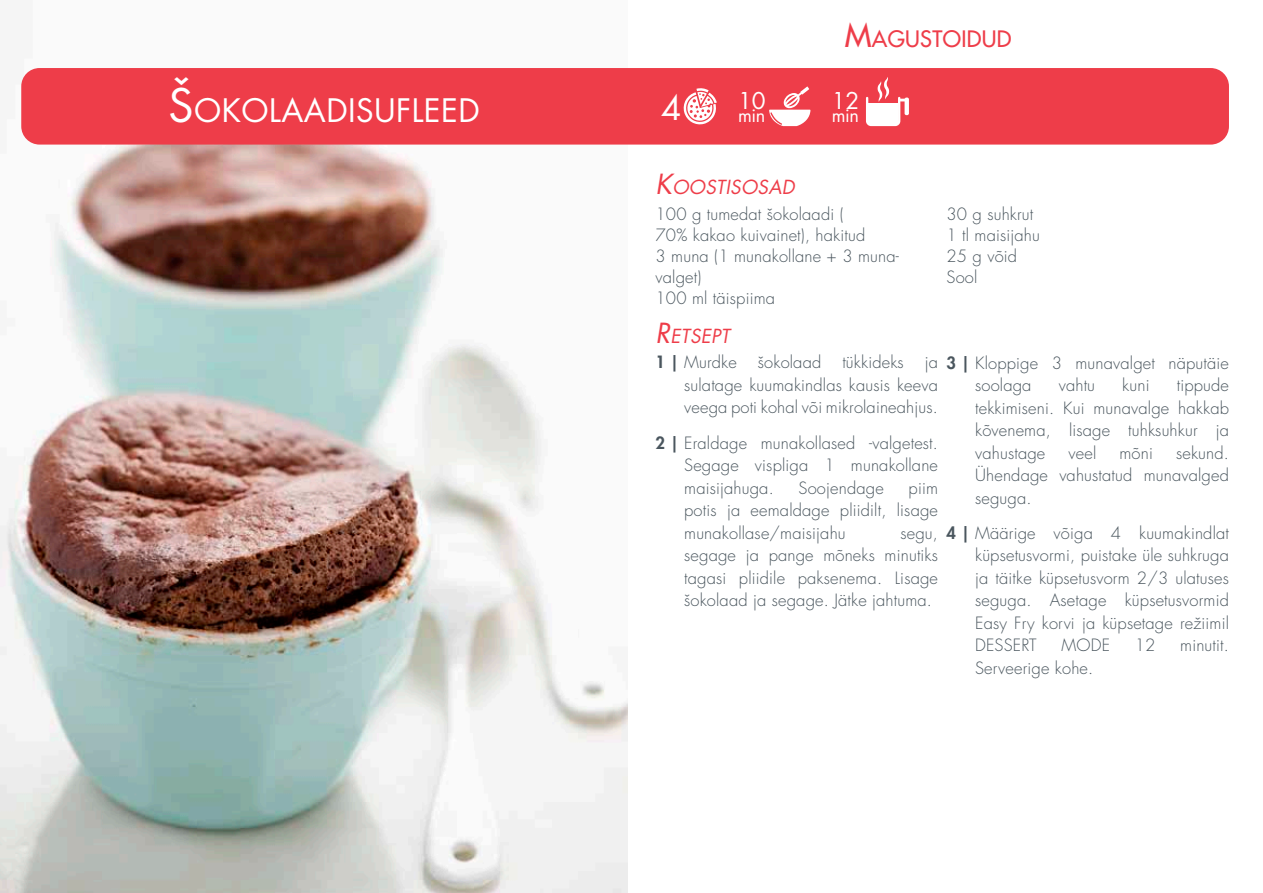
<style>
.page{position:relative;width:1263px;height:893px;background:#fff}
.page>*{position:absolute;margin:0;border:0;box-sizing:border-box;transform-origin:0 0}
.t1{font:33px "Futura Std";color:#fff}
.t2{font:31.5px "Futura Std";letter-spacing:.015em;color:#fff}
.t3{font:22.5px "Futura Std";color:#fff}
.t4{font:500 22.05px "Futura Std";letter-spacing:.015em;color:#ee3d49}
.t5{font:italic 18.9px "Futura Std";letter-spacing:.015em;color:#ee3d49}
.t6{font:18px "Futura Std";letter-spacing:-.025em;color:#fff}
.t7{font:300 16.5px/22.5px "Futura Std";letter-spacing:.01em;color:#4a565e;text-align:justify}
.s1{font-size:45px}
.s2{font-size:31.5px}
.s3{font-size:27px}
.s4{font-weight:800}
</style>
<div class="page">
<img style="left:0;top:68px;width:628px;height:825px">
<div style="left:21px;top:68px;width:1208px;height:77px;background:#ee3d49;border-radius:18px"></div>
<svg style="left:769px;top:86px;width:41px;height:40px"></svg>
<div style="left:904px;top:98px;width:5px;height:17px;background:#fff;border-radius:2px"></div>
<svg style="left:866px;top:77px;width:39px;height:49px"></svg>
<svg style="left:683px;top:88px;width:34px;height:37px"></svg>
<h2 class="t2" style="left:169px;top:90px;width:136px"><span class="s1">Š</span>OKOLAAD</h2>
<h2 class="t2" style="left:348px;top:90px;width:95px">ISUFLEED</h2>
<h3 class="t4" style="left:845px;top:25px;width:168px"><span class="s2">M</span>AGUSTOIDUD</h3>
<h1 class="t1" style="left:661px;top:87px;width:22px">4</h1>
<h3 class="t3" style="left:738px;top:86px;width:29px">10</h3>
<p class="t6" style="left:738px;top:104px;width:29px">min</p>
<h3 class="t3" style="left:832px;top:86px;width:29px">12</h3>
<p class="t6" style="left:832px;top:104px;width:29px">min</p>
<p class="t5" style="left:656px;top:175px;width:141px"><span class="s3">K</span>OOSTISOSAD</p>
<p class="t7" style="left:656px;top:204px;width:245px;line-height:21px;text-align:left">100 g tumedat šokolaadi (<br>70% kakao kuivainet), hakitud<br>3 muna (1 munakollane + 3 muna&shy;valget)<br>100 ml täispiima</p>
<p class="t7" style="left:946px;top:204px;width:95px;line-height:21px;text-align:left">30 g suhkrut<br>1 tl maisijahu<br>25 g võid<br>Sool</p>
<p class="t5" style="left:656px;top:324px;width:76px"><span class="s3">R</span>ETSEPT</p>
<p class="t7" style="left:656px;top:352px;width:83px"><span class="s4">1 |</span> Murdke</p>
<p class="t7" style="left:758px;top:352px;width:65px">šokolaad</p>
<p class="t7" style="left:842px;top:352px;width:63px">tükkideks</p>
<p class="t7" style="left:684px;top:352px;width:255px;text-indent:241px">ja sulatage kuumakindlas kausis keeva veega poti kohal või mikrolaineahjus.</p>
<p class="t7" style="left:684px;top:432px;width:255px;text-indent:-29px"><span class="s4">2 |</span> Eraldage munakollased -valgetest.<br>Segage vispliga 1 munakollane maisijahuga.</p>
<p class="t7" style="left:799px;top:477px;width:87px">Soojendage</p>
<p class="t7" style="left:684px;top:477px;width:255px;text-indent:224px">piim potis ja eemaldage pliidilt, lisage munakollase/maisijahu</p>
<p class="t7" style="left:684px;top:522px;width:255px;text-indent:216px">segu, segage ja pange mõneks minutiks tagasi pliidile paksenema. Lisage šokolaad ja segage. Jätke jahtuma.</p>
<p class="t7" style="left:975px;top:352px;width:255px;text-indent:-29px"><span class="s4">3 |</span> Kloppige 3 munavalget näputäie soolaga</p>
<p class="t7" style="left:975px;top:374px;width:255px;text-indent:202px">tippude tekkimiseni. Kui munavalge hakkab kõvenema, lisage tuhksuhkur ja vahustage</p>
<p class="t7" style="left:1059px;top:374px;width:38px">vahtu</p>
<p class="t7" style="left:1122px;top:374px;width:29px">kuni</p>
<p class="t7" style="left:975px;top:442px;width:255px;text-indent:201px">sekund.<br>Ühendage vahustatud munavalged seguga.</p>
<p class="t7" style="left:975px;top:522px;width:255px;text-indent:-29px"><span class="s4">4 |</span> Määrige võiga 4 kuumakindlat küpsetusvormi, puistake üle suhkruga ja täitke küpsetusvorm 2/3 ulatuses seguga. Asetage küpsetusvormid Easy Fry korvi ja küpsetage režiimil DESSERT</p>
<p class="t7" style="left:1068px;top:442px;width:29px">veel</p>
<p class="t7" style="left:1119px;top:442px;width:35px">mõni</p>
<p class="t7" style="left:1061px;top:635px;width:50px">MODE</p>
<p class="t7" style="left:1135px;top:635px;width:22px">12</p>
<p class="t7" style="left:1180px;top:635px;width:50px">minutit.</p>
<p class="t7" style="left:975px;top:657px;width:120px">Serveerige kohe.</p>
</div>
